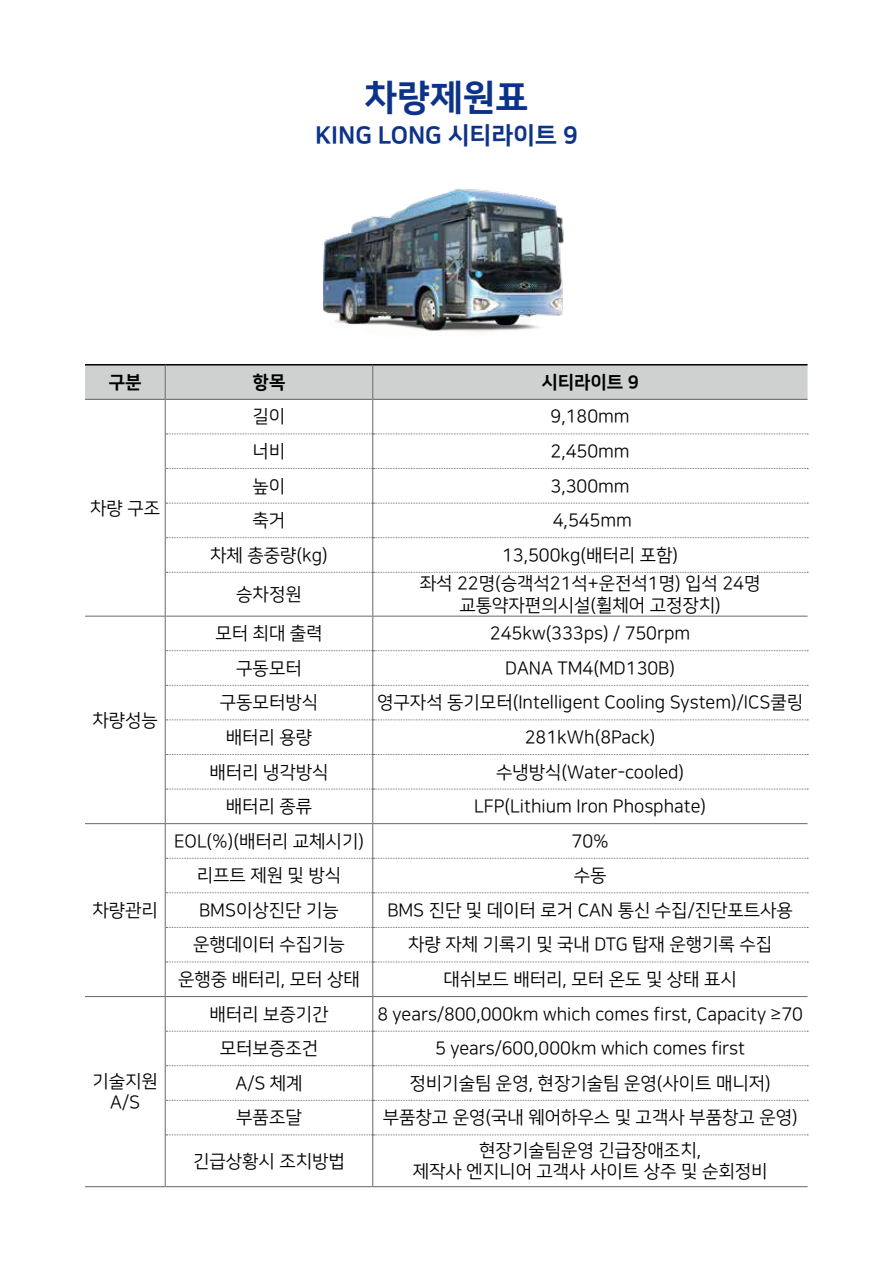
<style>
.page{position:relative;width:893px;height:1263px;background:#fff}
.page>*{position:absolute;margin:0;border:0;box-sizing:border-box;transform-origin:0 0}
.t1{font:36px "Nanum Square EB";color:#0c3388}
.t2{font:24px "Nanum Square EB";color:#0c3388}
.t3{font:18px/21.6px "Nanum Square R";color:#000;text-align:center}
.t4{font:18px "Nanum Square EB";color:#000}
</style>
<div class="page">
<div style="left:85px;top:365px;width:722px;height:34px;background:#cfd1d1"></div>
<hr style="left:85px;top:364px;width:80px;height:1px;background:#000">
<hr style="left:165px;top:364px;width:208px;height:1px;background:#000">
<hr style="left:373px;top:364px;width:434px;height:1px;background:#000">
<hr style="left:85px;top:399px;width:80px;height:1px;background:#6a6966">
<hr style="left:166px;top:399px;width:206px;height:1px;background:#6a6966">
<hr style="left:373px;top:399px;width:434px;height:1px;background:#6a6966">
<hr style="left:165px;top:365px;width:1px;height:34px;background:#6a6966">
<hr style="left:372px;top:365px;width:1px;height:34px;background:#6a6966">
<hr style="left:85px;top:1186px;width:80px;height:1px;background:#6a6966">
<hr style="left:165px;top:1186px;width:208px;height:1px;background:#6a6966">
<hr style="left:373px;top:1186px;width:434px;height:1px;background:#6a6966">
<svg style="left:166px;top:434px;width:642px;height:1px"></svg>
<svg style="left:166px;top:468px;width:642px;height:1px"></svg>
<svg style="left:166px;top:503px;width:642px;height:1px"></svg>
<svg style="left:166px;top:537px;width:642px;height:1px"></svg>
<svg style="left:166px;top:572px;width:642px;height:1px"></svg>
<svg style="left:166px;top:650px;width:642px;height:1px"></svg>
<svg style="left:166px;top:685px;width:642px;height:1px"></svg>
<svg style="left:166px;top:719px;width:642px;height:1px"></svg>
<svg style="left:166px;top:754px;width:642px;height:1px"></svg>
<svg style="left:166px;top:789px;width:642px;height:1px"></svg>
<svg style="left:166px;top:858px;width:642px;height:1px"></svg>
<svg style="left:166px;top:892px;width:642px;height:1px"></svg>
<svg style="left:166px;top:927px;width:642px;height:1px"></svg>
<svg style="left:166px;top:961px;width:642px;height:1px"></svg>
<svg style="left:166px;top:1031px;width:642px;height:1px"></svg>
<svg style="left:166px;top:1065px;width:642px;height:1px"></svg>
<svg style="left:166px;top:1100px;width:642px;height:1px"></svg>
<svg style="left:166px;top:1134px;width:642px;height:1px"></svg>
<hr style="left:165px;top:399px;width:1px;height:35px;background:#6a6966">
<hr style="left:372px;top:399px;width:1px;height:35px;background:#6a6966">
<hr style="left:165px;top:434px;width:1px;height:34px;background:#6a6966">
<hr style="left:372px;top:434px;width:1px;height:34px;background:#6a6966">
<hr style="left:165px;top:468px;width:1px;height:35px;background:#6a6966">
<hr style="left:372px;top:468px;width:1px;height:35px;background:#6a6966">
<hr style="left:165px;top:503px;width:1px;height:35px;background:#6a6966">
<hr style="left:372px;top:503px;width:1px;height:35px;background:#6a6966">
<hr style="left:165px;top:538px;width:1px;height:34px;background:#6a6966">
<hr style="left:372px;top:538px;width:1px;height:34px;background:#6a6966">
<hr style="left:165px;top:572px;width:1px;height:44px;background:#6a6966">
<hr style="left:372px;top:572px;width:1px;height:44px;background:#6a6966">
<hr style="left:165px;top:616px;width:1px;height:35px;background:#6a6966">
<hr style="left:372px;top:616px;width:1px;height:35px;background:#6a6966">
<hr style="left:165px;top:651px;width:1px;height:34px;background:#6a6966">
<hr style="left:372px;top:651px;width:1px;height:34px;background:#6a6966">
<hr style="left:165px;top:685px;width:1px;height:35px;background:#6a6966">
<hr style="left:372px;top:685px;width:1px;height:35px;background:#6a6966">
<hr style="left:165px;top:720px;width:1px;height:34px;background:#6a6966">
<hr style="left:372px;top:720px;width:1px;height:34px;background:#6a6966">
<hr style="left:165px;top:754px;width:1px;height:35px;background:#6a6966">
<hr style="left:372px;top:754px;width:1px;height:35px;background:#6a6966">
<hr style="left:165px;top:789px;width:1px;height:34px;background:#6a6966">
<hr style="left:372px;top:789px;width:1px;height:34px;background:#6a6966">
<hr style="left:165px;top:824px;width:1px;height:34px;background:#6a6966">
<hr style="left:372px;top:824px;width:1px;height:34px;background:#6a6966">
<hr style="left:165px;top:858px;width:1px;height:35px;background:#6a6966">
<hr style="left:372px;top:858px;width:1px;height:35px;background:#6a6966">
<hr style="left:165px;top:893px;width:1px;height:34px;background:#6a6966">
<hr style="left:372px;top:893px;width:1px;height:34px;background:#6a6966">
<hr style="left:165px;top:927px;width:1px;height:35px;background:#6a6966">
<hr style="left:372px;top:927px;width:1px;height:35px;background:#6a6966">
<hr style="left:165px;top:962px;width:1px;height:34px;background:#6a6966">
<hr style="left:372px;top:962px;width:1px;height:34px;background:#6a6966">
<hr style="left:165px;top:997px;width:1px;height:34px;background:#6a6966">
<hr style="left:372px;top:997px;width:1px;height:34px;background:#6a6966">
<hr style="left:165px;top:1031px;width:1px;height:35px;background:#6a6966">
<hr style="left:372px;top:1031px;width:1px;height:35px;background:#6a6966">
<hr style="left:165px;top:1066px;width:1px;height:34px;background:#6a6966">
<hr style="left:372px;top:1066px;width:1px;height:34px;background:#6a6966">
<hr style="left:165px;top:1100px;width:1px;height:35px;background:#6a6966">
<hr style="left:372px;top:1100px;width:1px;height:35px;background:#6a6966">
<hr style="left:165px;top:1135px;width:1px;height:51px;background:#6a6966">
<hr style="left:372px;top:1135px;width:1px;height:51px;background:#6a6966">
<hr style="left:85px;top:823px;width:80px;height:1px;background:#6a6966">
<hr style="left:165px;top:823px;width:208px;height:1px;background:#6a6966">
<hr style="left:373px;top:823px;width:434px;height:1px;background:#6a6966">
<hr style="left:85px;top:996px;width:80px;height:1px;background:#6a6966">
<hr style="left:165px;top:996px;width:208px;height:1px;background:#6a6966">
<hr style="left:373px;top:996px;width:434px;height:1px;background:#6a6966">
<hr style="left:85px;top:616px;width:80px;height:1px;background:#6a6966">
<hr style="left:165px;top:616px;width:208px;height:1px;background:#6a6966">
<hr style="left:373px;top:616px;width:434px;height:1px;background:#6a6966">
<img style="left:323px;top:188px;width:241px;height:144px">
<h1 class="t1" style="left:365px;top:78px;width:165px">차량제원표</h1>
<h2 class="t2" style="left:315px;top:122px;width:264px">KING LONG 시티라이트 9</h2>
<p class="t4" style="left:109px;top:372px;width:34px">구분</p>
<p class="t4" style="left:253px;top:372px;width:34px">항목</p>
<p class="t4" style="left:541px;top:372px;width:99px">시티라이트 9</p>
<p class="t3" style="left:90px;top:497px;width:72px">차량 구조</p>
<p class="t3" style="left:92px;top:710px;width:67px">차량성능</p>
<p class="t3" style="left:92px;top:900px;width:67px">차량관리</p>
<p class="t3" style="left:92px;top:1070px;width:67px">기술지원<br>A/S</p>
<p class="t3" style="left:253px;top:406px;width:34px">길이</p>
<p class="t3" style="left:550px;top:406px;width:81px">9,180mm</p>
<p class="t3" style="left:253px;top:441px;width:34px">너비</p>
<p class="t3" style="left:550px;top:441px;width:81px">2,450mm</p>
<p class="t3" style="left:253px;top:475px;width:34px">높이</p>
<p class="t3" style="left:550px;top:475px;width:81px">3,300mm</p>
<p class="t3" style="left:253px;top:510px;width:34px">축거</p>
<p class="t3" style="left:553px;top:510px;width:81px">4,545mm</p>
<p class="t3" style="left:210px;top:545px;width:119px">차체 총중량(kg)</p>
<p class="t3" style="left:502px;top:545px;width:177px">13,500kg(배터리 포함)</p>
<p class="t3" style="left:236px;top:584px;width:67px">승차정원</p>
<p class="t3" style="left:420px;top:573px;width:342px">좌석 22명(승객석21석+운전석1명) 입석 24명 교통약자편의시설(휠체어 고정장치)</p>
<p class="t3" style="left:215px;top:623px;width:109px">모터 최대 출력</p>
<p class="t3" style="left:490px;top:623px;width:202px">245kw(333ps) / 750rpm</p>
<p class="t3" style="left:236px;top:658px;width:67px">구동모터</p>
<p class="t3" style="left:505px;top:658px;width:171px">DANA TM4(MD130B)</p>
<p class="t3" style="left:220px;top:692px;width:100px">구동모터방식</p>
<p class="t3" style="left:377px;top:692px;width:427px">영구자석 동기모터(Intelligent Cooling System)/ICS쿨링</p>
<p class="t3" style="left:226px;top:727px;width:88px">배터리 용량</p>
<p class="t3" style="left:525px;top:727px;width:132px">281kWh(8Pack)</p>
<p class="t3" style="left:209px;top:761px;width:121px">배터리 냉각방식</p>
<p class="t3" style="left:496px;top:761px;width:190px">수냉방식(Water-cooled)</p>
<p class="t3" style="left:226px;top:796px;width:88px">배터리 종류</p>
<p class="t3" style="left:474px;top:796px;width:234px">LFP(Lithium Iron Phosphate)</p>
<p class="t3" style="left:174px;top:831px;width:191px">EOL(%)(배터리 교체시기)</p>
<p class="t3" style="left:572px;top:831px;width:39px">70%</p>
<p class="t3" style="left:197px;top:865px;width:146px">리프트 제원 및 방식</p>
<p class="t3" style="left:574px;top:865px;width:34px">수동</p>
<p class="t3" style="left:199px;top:900px;width:141px">BMS이상진단 기능</p>
<p class="t3" style="left:387px;top:900px;width:407px">BMS 진단 및 데이터 로거 CAN 통신 수집/진단포트사용</p>
<p class="t3" style="left:193px;top:934px;width:153px">운행데이터 수집기능</p>
<p class="t3" style="left:408px;top:934px;width:365px">차량 자체 기록기 및 국내 DTG 탑재 운행기록 수집</p>
<p class="t3" style="left:178px;top:969px;width:183px">운행중 배터리, 모터 상태</p>
<p class="t3" style="left:443px;top:969px;width:295px">대쉬보드 배터리, 모터 온도 및 상태 표시</p>
<p class="t3" style="left:209px;top:1003px;width:121px">배터리 보증기간</p>
<p class="t3" style="left:377px;top:1003px;width:427px">8 years/800,000km which comes first, Capacity ≥70</p>
<p class="t3" style="left:220px;top:1038px;width:100px">모터보증조건</p>
<p class="t3" style="left:435px;top:1038px;width:312px">5 years/600,000km which comes first</p>
<p class="t3" style="left:235px;top:1073px;width:69px">A/S 체계</p>
<p class="t3" style="left:410px;top:1073px;width:363px">정비기술팀 운영, 현장기술팀 운영(사이트 매니저)</p>
<p class="t3" style="left:236px;top:1107px;width:67px">부품조달</p>
<p class="t3" style="left:383px;top:1107px;width:417px">부품창고 운영(국내 웨어하우스 및 고객사 부품창고 운영)</p>
<p class="t3" style="left:193px;top:1150px;width:153px">긴급상황시 조치방법</p>
<p class="t3" style="left:413px;top:1140px;width:356px">현장기술팀운영 긴급장애조치,<br>제작사 엔지니어 고객사 사이트 상주 및 순회정비</p>
</div>
